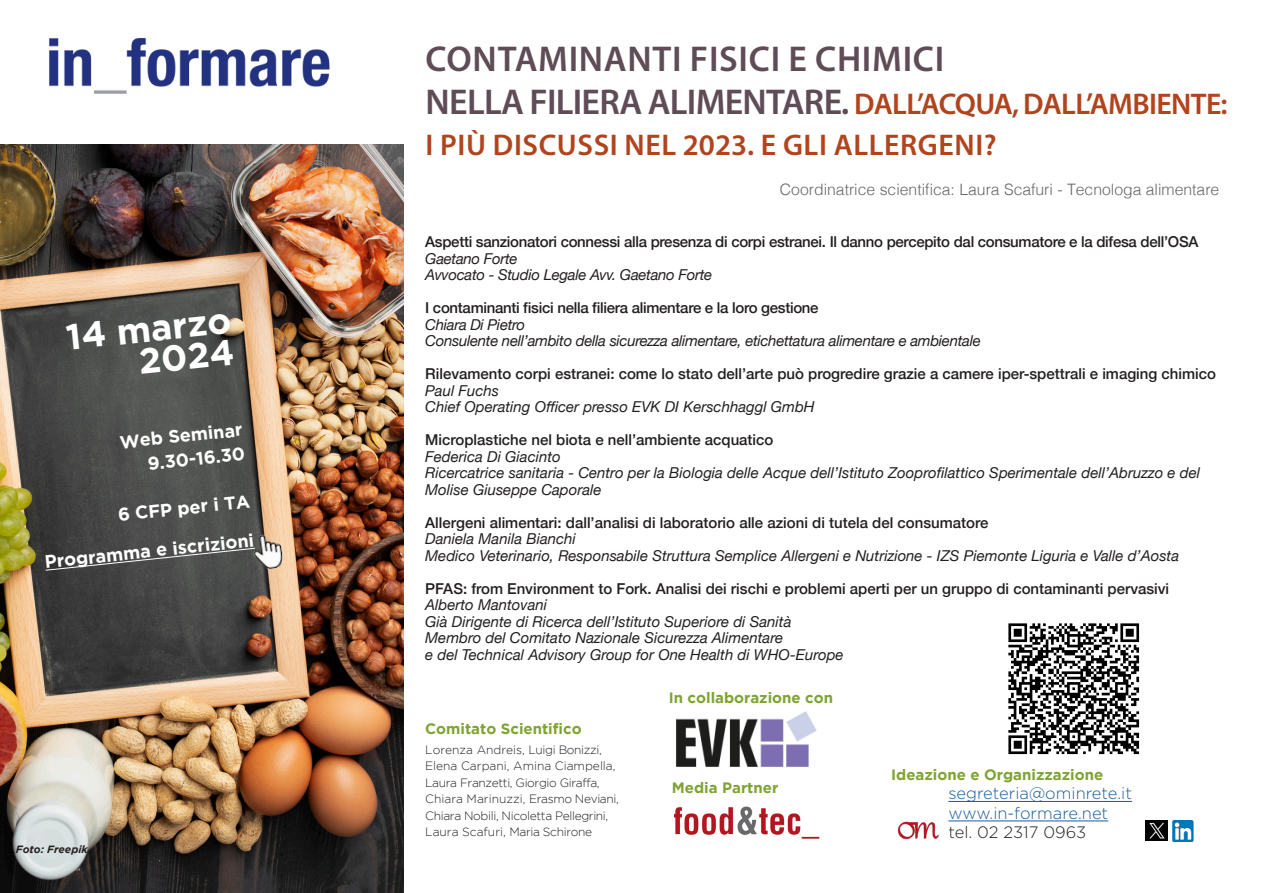
<style>
.page{position:relative;width:1263px;height:893px;background:#fff}
.page>*{position:absolute;margin:0;border:0;box-sizing:border-box;transform-origin:0 0}
.t1{font:600 36px "Myriad Pro";letter-spacing:.02em;color:#604c57}
.t2{font:700 36px "Gotham";color:#fff}
.t3{font:600 30px/40.5px "Myriad Pro";letter-spacing:.02em;color:#b1441d}
.Normale{font:700 18px "Gotham";color:#fff}
.t4{font:300 16.5px "Gotham";color:#175d9e}
.t5{font:300 16.5px "Gotham";color:#231f20}
.Titolo_1{font:300 15.75px "Helvetica";color:#67666a}
.t6{font:italic 15px/16.5px "Helvetica Neue";color:#231f20}
.t7{font:500 15px "Helvetica Neue";color:#231f20}
.t8{font:500 15px "Helvetica Neue";letter-spacing:-.02em;color:#231f20}
.t9{font:italic 15px "Helvetica Neue";letter-spacing:-.02em;color:#231f20}
.t10{font:700 15px "Gotham";color:#7fa432}
.t11{font:300 12px/16.5px "Gotham";letter-spacing:-.03em;color:#231f20}
.t12{font:300 12px "Gotham";color:#231f20}
.t13{font:italic 700 10.5px "Gotham";color:#231f20}
.s1{font-size:36px;color:#604c57}
</style>
<div class="page">
<img style="left:0;top:144px;width:404px;height:749px">
<img style="left:674px;top:806px;width:146px;height:33px">
<img style="left:49px;top:38px;width:281px;height:56px">
<img style="left:1172px;top:821px;width:22px;height:20px">
<img style="left:1145px;top:821px;width:22px;height:20px">
<img style="left:897px;top:821px;width:43px;height:19px">
<hr style="left:948px;top:801px;width:184px;height:1px;background:#175d9e">
<hr style="left:948px;top:821px;width:160px;height:1px;background:#175d9e">
<img style="left:247px;top:529px;width:43px;height:48px">
<img style="left:1008px;top:623px;width:132px;height:132px">
<svg style="left:45px;top:548px;width:210px;height:23px;background:#4f504f"></svg>
<img style="left:676px;top:711px;width:141px;height:56px">
<p class="t2" style="left:64px;top:317px;width:167px;rotate:-6deg">14 marzo</p>
<p class="t2" style="left:137px;top:341px;width:97px;rotate:-6deg">2024</p>
<p class="Normale" style="left:119px;top:432px;width:125px;rotate:-6deg">Web Seminar</p>
<p class="Normale" style="left:147px;top:453px;width:99px;rotate:-6deg">9.30-16.30</p>
<p class="Normale" style="left:117px;top:504px;width:134px;rotate:-6deg">6 CFP per i TA</p>
<p class="Normale" style="left:44px;top:551px;width:212px;rotate:-6deg">Programma e iscrizioni</p>
<p class="t13" style="left:16px;top:843px;width:74px">Foto: Freepik</p>
<p class="t1" style="left:426px;top:36px;width:520px">CONTAMINANTI FISICI E CHIMICI</p>
<p class="t3" style="left:425px;top:83px;width:804px"><span class="s1">NELLA FILIERA ALIMENTARE.</span> DALL’ACQUA, DALL’AMBIENTE:<br>I PIÙ DISCUSSI NEL 2023. E GLI ALLERGENI?</p>
<p class="Titolo_1" style="left:780px;top:176px;width:441px">Coordinatrice scientifica: Laura Scafuri - Tecnologa alimentare</p>
<p class="t8" style="left:425px;top:230px;width:775px">Aspetti sanzionatori connessi alla presenza di corpi estranei. Il danno percepito dal consumatore e la difesa dell’OSA</p>
<p class="t9" style="left:425px;top:247px;width:94px">Gaetano Forte</p>
<p class="t9" style="left:425px;top:264px;width:288px">Avvocato - Studio Legale Avv. Gaetano Forte</p>
<p class="t8" style="left:425px;top:296px;width:395px">I contaminanti fisici nella filiera alimentare e la loro gestione</p>
<p class="t9" style="left:425px;top:313px;width:101px">Chiara Di Pietro</p>
<p class="t9" style="left:425px;top:330px;width:557px">Consulente nell’ambito della sicurezza alimentare, etichettatura alimentare e ambientale</p>
<p class="t7" style="left:425px;top:362px;width:792px">Rilevamento corpi estranei: come lo stato dell’arte può progredire grazie a camere iper-spettrali e imaging chimico</p>
<p class="t6" style="left:425px;top:383px;width:75px">Paul Fuchs</p>
<p class="t6" style="left:425px;top:399px;width:391px">Chief Operating Officer presso EVK DI Kerschhaggl GmbH</p>
<p class="t7" style="left:425px;top:428px;width:350px">Microplastiche nel biota e nell’ambiente acquatico</p>
<p class="t6" style="left:425px;top:449px;width:137px">Federica Di Giacinto</p>
<p class="t6" style="left:425px;top:465px;width:776px">Ricercatrice sanitaria - Centro per la Biologia delle Acque dell’Istituto Zooprofilattico Sperimentale dell’Abruzzo e del<br>Molise Giuseppe Caporale</p>
<p class="t7" style="left:425px;top:510px;width:565px">Allergeni alimentari: dall’analisi di laboratorio alle azioni di tutela del consumatore</p>
<p class="t6" style="left:425px;top:531px;width:152px">Daniela Manila Bianchi</p>
<p class="t6" style="left:425px;top:548px;width:755px">Medico Veterinario, Responsabile Struttura Semplice Allergeni e Nutrizione - IZS Piemonte Liguria e Valle d’Aosta</p>
<p class="t7" style="left:425px;top:576px;width:745px">PFAS: from Environment to Fork. Analisi dei rischi e problemi aperti per un gruppo di contaminanti pervasivi</p>
<p class="t6" style="left:425px;top:597px;width:123px">Alberto Mantovani</p>
<p class="t6" style="left:425px;top:614px;width:368px">Già Dirigente di Ricerca dell’Istituto Superiore di Sanità</p>
<p class="t6" style="left:425px;top:630px;width:359px">Membro del Comitato Nazionale Sicurezza Alimentare</p>
<p class="t6" style="left:425px;top:647px;width:420px">e del Technical Advisory Group for One Health di WHO-Europe</p>
<p class="t10" style="left:425px;top:720px;width:158px">Comitato Scientifico</p>
<p class="t12" style="left:425px;top:743px;width:178px">Lorenza Andreis, Luigi Bonizzi,</p>
<p class="t12" style="left:425px;top:760px;width:192px">Elena Carpani, Amina Ciampella,</p>
<p class="t11" style="left:425px;top:774px;width:176px">Laura Franzetti, Giorgio Giraffa,</p>
<p class="t11" style="left:425px;top:791px;width:195px">Chiara Marinuzzi, Erasmo Neviani,<br>Chiara Nobili, Nicoletta Pellegrini,</p>
<p class="t11" style="left:425px;top:824px;width:168px">Laura Scafuri, Maria Schirone</p>
<p class="t10" style="left:669px;top:689px;width:166px">In collaborazione con</p>
<p class="t10" style="left:672px;top:779px;width:108px">Media Partner</p>
<p class="t10" style="left:891px;top:766px;width:214px">Ideazione e Organizzazione</p>
<p class="t4" style="left:948px;top:784px;width:185px">segreteria@ominrete.it</p>
<p class="t4" style="left:948px;top:804px;width:161px">www.in-formare.net</p>
<p class="t5" style="left:948px;top:823px;width:139px">tel. 02 2317 0963</p>
</div>
